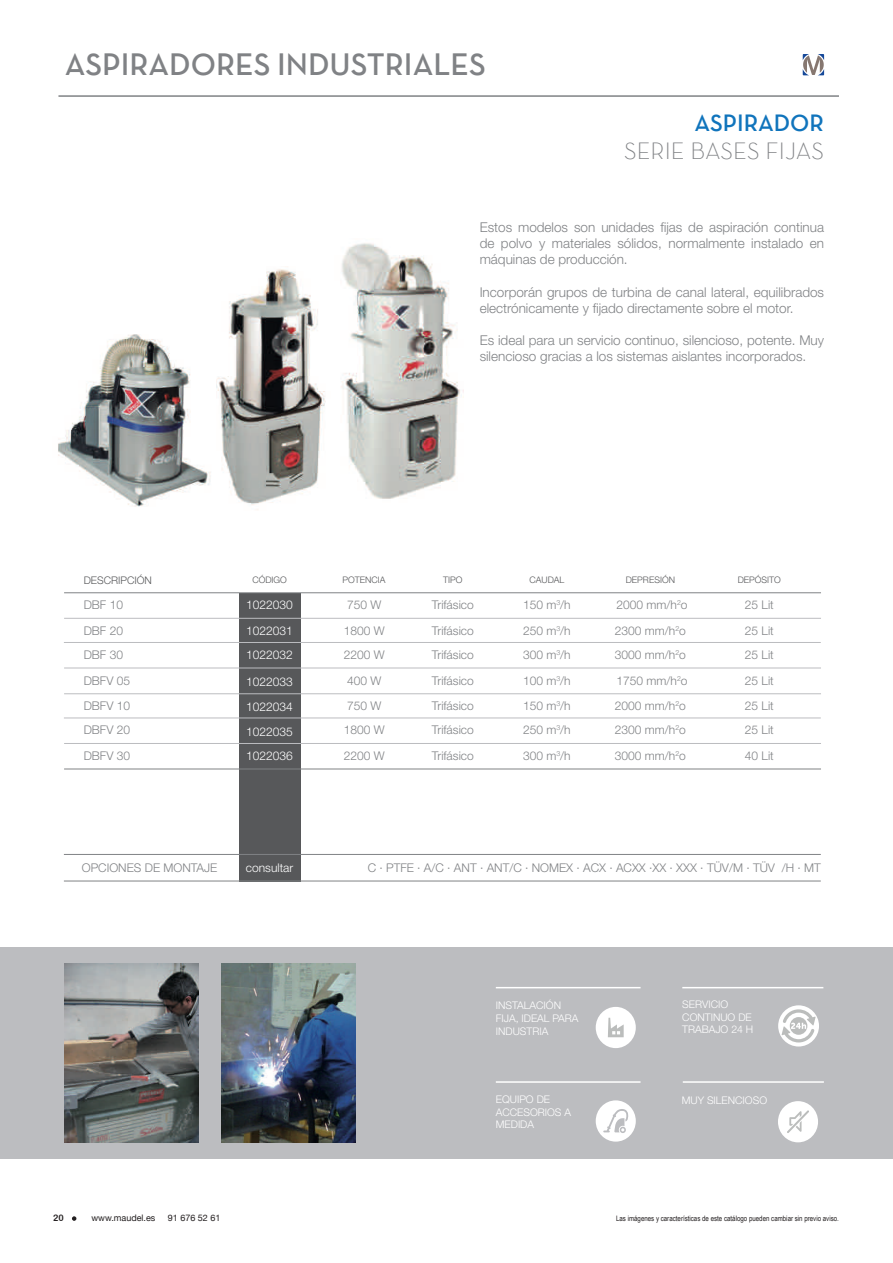
<style>
.page{position:relative;width:893px;height:1263px;background:#fff}
.page>*{position:absolute;margin:0;border:0;box-sizing:border-box;transform-origin:0 0}
.t1{font:31.5px "Neutra Text Demi SC";color:#808285}
.t2{font:24px "Neutra Text Light Alt";color:#808285}
.t3{font:24px "Neutra Text Demi SC";color:#1074bc}
.t4{font:300 13.5px/16.2px "Helvetica Neue LT Std";color:#808285}
.t5{font:300 12px/24.9px "Helvetica Neue LT Std";color:#808285}
.t6{font:300 12px "Helvetica Neue LT Std";color:#fff}
.t7{font:300 10.5px/12.6px "Helvetica Neue LT Std";color:#fff}
.t8{font:300 10.5px "Helvetica Neue LT Std";color:#57585a}
.t9{font:300 9px "Helvetica Neue LT Std";color:#57585a}
.t10{font:9px "Helvetica Neue";color:#231f20}
.t11{font:9px "Arial Rounded MT Bold";color:#231f20}
.t12{font:7.5px "Arial Narrow";color:#231f20}
.s1{color:#fff}
</style>
<div class="page">
<svg style="left:72px;top:1216px;width:4px;height:5px"></svg>
<svg style="left:803px;top:54px;width:21px;height:21px"></svg>
<hr style="left:58px;top:95px;width:781px;height:2px;background:#808285">
<div style="left:0;top:947px;width:893px;height:212px;background:#bcbdc0"></div>
<img style="left:65px;top:963px;width:134px;height:179px">
<img style="left:222px;top:963px;width:134px;height:179px">
<img style="left:341px;top:243px;width:123px;height:256px">
<img style="left:58px;top:334px;width:153px;height:173px">
<img style="left:216px;top:269px;width:110px;height:241px">
<div style="left:239px;top:593px;width:61px;height:288px;background:#57585a"></div>
<hr style="left:64px;top:881px;width:757px;height:1px;background:#808285">
<hr style="left:64px;top:854px;width:757px;height:1px;background:#808285">
<hr style="left:64px;top:769px;width:757px;height:1px;background:#808285">
<hr style="left:64px;top:592px;width:757px;height:1px;background:#808285">
<hr style="left:64px;top:618px;width:757px;height:1px;background:#bcbdc0">
<hr style="left:64px;top:642px;width:757px;height:1px;background:#bcbdc0">
<hr style="left:64px;top:668px;width:757px;height:1px;background:#bcbdc0">
<hr style="left:64px;top:693px;width:757px;height:1px;background:#bcbdc0">
<hr style="left:64px;top:718px;width:757px;height:1px;background:#bcbdc0">
<hr style="left:64px;top:743px;width:757px;height:1px;background:#bcbdc0">
<hr style="left:496px;top:1081px;width:145px;height:2px;background:#fff">
<hr style="left:496px;top:987px;width:145px;height:1px;background:#fff">
<hr style="left:682px;top:987px;width:141px;height:1px;background:#fff">
<hr style="left:683px;top:1081px;width:141px;height:2px;background:#fff">
<div style="left:778px;top:1005px;width:41px;height:41px;background:#fff;border-radius:50%"></div>
<svg style="left:781px;top:1009px;width:35px;height:33px"></svg>
<div style="left:778px;top:1101px;width:40px;height:41px;background:#fff;border-radius:50%"></div>
<svg style="left:787px;top:1110px;width:22px;height:23px"></svg>
<div style="left:596px;top:1100px;width:40px;height:41px;background:#fff;border-radius:50%"></div>
<svg style="left:603px;top:1109px;width:25px;height:24px"></svg>
<div style="left:596px;top:1007px;width:40px;height:41px;background:#fff;border-radius:50%"></div>
<svg style="left:608px;top:1018px;width:16px;height:19px"></svg>
<h1 class="t1" style="left:65px;top:53px;width:423px">ASPIRADORES INDUSTRIALES</h1>
<h2 class="t3" style="left:694px;top:114px;width:131px">ASPIRADOR</h2>
<h2 class="t2" style="left:624px;top:143px;width:201px">SERIE BASES FIJAS</h2>
<p class="t4" style="left:480px;top:219px;width:346px;text-align:justify">Estos modelos son unidades fijas de aspiración continua de polvo y materiales sólidos, normalmente instalado en máquinas de producción.</p>
<p class="t4" style="left:480px;top:283px;width:346px">Incorporán grupos de turbina de canal lateral, equilibrados electrónicamente y fijado directamente sobre el motor.</p>
<p class="t4" style="left:480px;top:332px;width:346px">Es ideal para un servicio continuo, silencioso, potente. Muy silencioso gracias a los sistemas aislantes incorporados.</p>
<p class="t8" style="left:84px;top:574px;width:70px">DESCRIPCIÓN</p>
<p class="t9" style="left:252px;top:575px;width:36px">CÓDIGO</p>
<p class="t5" style="left:84px;top:591px;width:41px;line-height:26.1px">DBF 10<br>DBF 20</p>
<p class="t6" style="left:246px;top:597px;width:48px">1022030</p>
<p class="t5" style="left:347px;top:592px;width:36px">750 W</p>
<p class="t5" style="left:84px;top:642px;width:41px">DBF 30</p>
<p class="t6" style="left:246px;top:648px;width:48px">1022032</p>
<p class="t5" style="left:344px;top:642px;width:42px">2200 W</p>
<p class="t9" style="left:343px;top:575px;width:45px">POTENCIA</p>
<p class="t9" style="left:443px;top:575px;width:21px">TIPO</p>
<p class="t9" style="left:529px;top:575px;width:36px">CAUDAL</p>
<p class="t9" style="left:626px;top:575px;width:51px">DEPRESIÓN</p>
<p class="t9" style="left:738px;top:575px;width:45px">DEPÓSITO</p>
<p class="t5" style="left:523px;top:591px;width:49px;line-height:26.1px">150 m<sup>3</sup>/h<br>250 m<sup>3</sup>/h</p>
<p class="t5" style="left:523px;top:642px;width:49px;text-align:justify">300 m<sup>3</sup>/h 100 m<sup>3</sup>/h 150 m<sup>3</sup>/h 250 m<sup>3</sup>/h</p>
<p class="t5" style="left:523px;top:743px;width:49px">300 m<sup>3</sup>/h</p>
<p class="t5" style="left:615px;top:591px;width:74px;line-height:26.1px">2000 mm/h<sup>2</sup>o<br>2300 mm/h<sup>2</sup>o</p>
<p class="t5" style="left:615px;top:642px;width:74px">3000 mm/h<sup>2</sup>o<br>1750 mm/h<sup>2</sup>o<br>2000 mm/h<sup>2</sup>o<br>2300 mm/h<sup>2</sup>o</p>
<p class="t5" style="left:615px;top:743px;width:73px">3000 mm/h<sup>2</sup>o</p>
<p class="t5" style="left:432px;top:592px;width:43px">Trifásico</p>
<p class="t5" style="left:745px;top:591px;width:30px;line-height:26.1px">25 Lit<br>25 Lit</p>
<p class="t5" style="left:745px;top:642px;width:30px;text-align:justify">25 Lit 25 Lit 25 Lit 25 Lit</p>
<p class="t5" style="left:745px;top:743px;width:30px">40 Lit</p>
<p class="t5" style="left:432px;top:618px;width:43px">Trifásico</p>
<p class="t6" style="left:246px;top:623px;width:48px">1022031</p>
<p class="t5" style="left:344px;top:618px;width:42px">1800 W</p>
<p class="t5" style="left:432px;top:642px;width:43px">Trifásico</p>
<p class="t5" style="left:432px;top:668px;width:43px;text-align:justify">Trifásico Trifásico Trifásico</p>
<p class="t5" style="left:432px;top:743px;width:43px">Trifásico</p>
<p class="t5" style="left:84px;top:668px;width:48px">DBFV 05<br>DBFV 10</p>
<p class="t6" style="left:246px;top:675px;width:48px">1022033</p>
<p class="t5" style="left:347px;top:668px;width:36px">400 W</p>
<p class="t6" style="left:246px;top:699px;width:48px">1022034</p>
<p class="t5" style="left:347px;top:693px;width:36px">750 W</p>
<p class="t5" style="left:84px;top:717px;width:48px">DBFV 20</p>
<p class="t6" style="left:246px;top:724px;width:48px">1022035</p>
<p class="t5" style="left:344px;top:717px;width:42px">1800 W</p>
<p class="t5" style="left:84px;top:743px;width:48px">DBFV 30</p>
<p class="t6" style="left:246px;top:749px;width:48px">1022036</p>
<p class="t5" style="left:344px;top:743px;width:42px">2200 W</p>
<p class="t5" style="left:82px;top:855px;width:137px">OPCIONES DE MONTAJE</p>
<p class="t6" style="left:246px;top:860px;width:49px">consultar</p>
<p class="t5" style="left:368px;top:855px;width:455px">C · PTFE · A/C · ANT · ANT/C · NOMEX · ACX · ACXX ·XX · XXX · TÜV/M · TÜV /H · MT</p>
<p class="t7" style="left:496px;top:999px;width:84px">INSTALACIÓN<br>FIJA, IDEAL PARA<br>INDUSTRIA</p>
<p class="t7" style="left:682px;top:998px;width:73px">SERVICIO<br>CONTINUO DE<br>TRABAJO 24 H</p>
<p class="t7" style="left:496px;top:1093px;width:77px">EQUIPO DE<br>ACCESORIOS A<br>MEDIDA</p>
<p class="t7" style="left:682px;top:1093px;width:87px">MUY SILENCIOSO</p>
<p class="t11" style="left:53px;top:1212px;width:15px">20<span class="s1">45</span></p>
<p class="t10" style="left:91px;top:1212px;width:65px">www.maudel.es</p>
<p class="t10" style="left:168px;top:1212px;width:54px">91 676 52 61</p>
<p class="t12" style="left:616px;top:1214px;width:224px">Las imágenes y características de este catálogo pueden cambiar sin previo aviso.</p>
</div>
